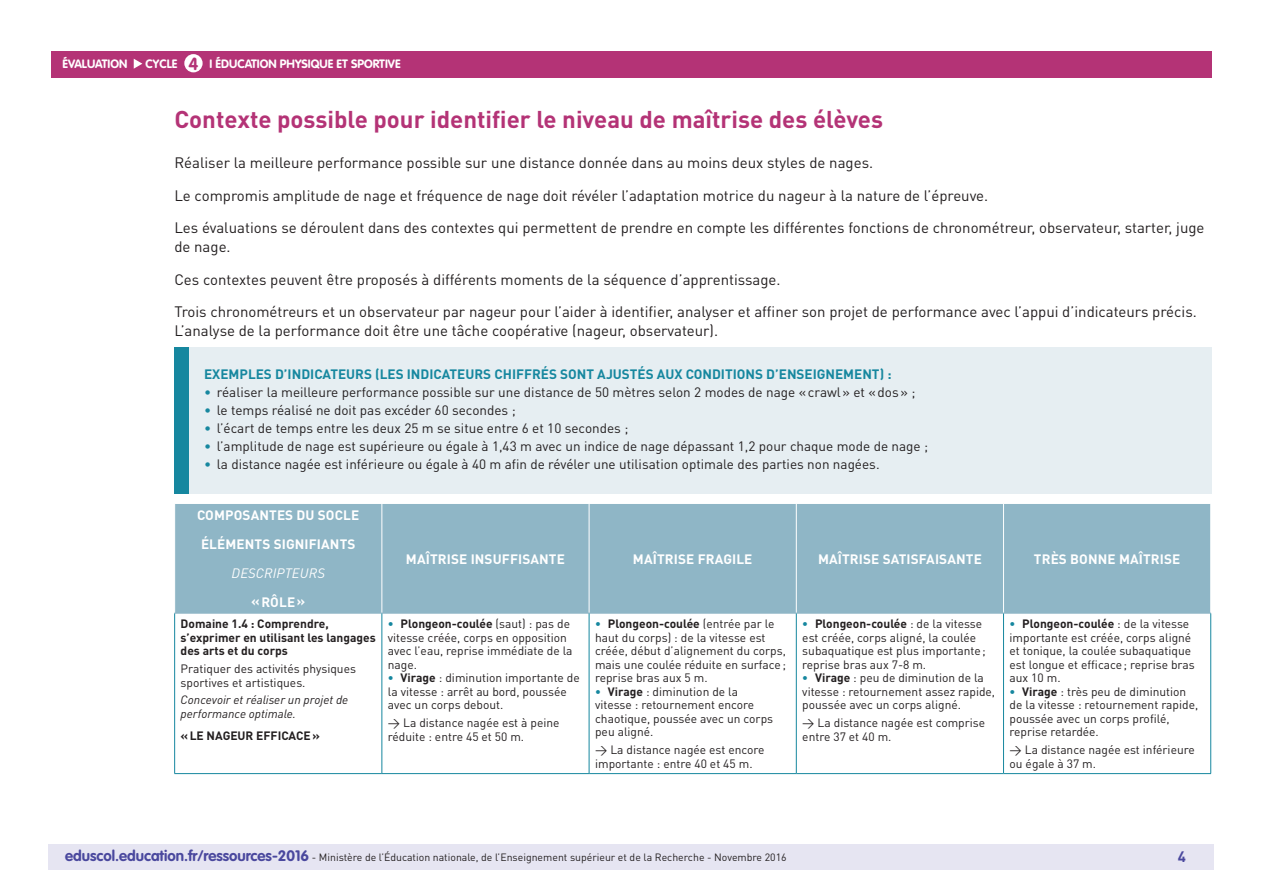
<style>
.page{position:relative;width:1263px;height:893px;background:#fff}
.page>*{position:absolute;margin:0;border:0;box-sizing:border-box;transform-origin:0 0}
._03_Titre_de_niveau{font:700 24px "DIN Pro";color:#b43376}
.t1{font:700 17.25px "VAG Rounded Std";color:#b43376}
._06_Texte_courant{font:15px/19.5px "DIN Pro";color:#231f20}
.t2{font:700 15px "DIN Pro";color:#4a489e}
._08_Liste_à_puces_ni{font:13.5px "DIN Pro";color:#231f20}
.Titre_têtière_tablea{font:700 13.5px "DIN Pro";letter-spacing:.01em;color:#fff}
._15_Titre_encadré{font:700 13.5px "DIN Pro";color:#16879f}
.Titre_têtière_tablea-2{font:italic 13.5px "DIN Pro";letter-spacing:.01em;color:#fff}
._08_Liste_à_puces_ni-2{font:12px/13.5px "DIN Pro";color:#231f20}
.Texte_courant_tablea{font:12px/13.5px "DIN Pro";color:#231f20}
.Texte_gras_noir{font:700 12px/13.5px "DIN Pro";color:#231f20}
.Texte_courant_tablea-2{font:italic 12px/13.5px "DIN Pro";color:#231f20}
.t3{font:700 12px "VAG Rounded Std";color:#fff}
.t4{font:10.5px "DIN Pro";color:#231f20}
.s1{color:#16879f}
.s2{font-weight:700;color:#16879f}
.s3{font-weight:700}
.s4{font-family:"VAG Rounded Std";font-weight:700;font-size:15px;color:#4a489e}
</style>
<div class="page">
<div style="left:49px;top:844px;width:1165px;height:26px;background:#e6e5f2"></div>
<div style="left:51px;top:51px;width:1161px;height:27px;background:#b43376"></div>
<svg style="left:134px;top:59px;width:8px;height:10px"></svg>
<div style="left:184px;top:54px;width:19px;height:18px;background:#fff;border-radius:50%"></div>
<div style="left:175px;top:504px;width:1035px;height:109px;background:#8fb6c6"></div>
<hr style="left:382px;top:504px;width:1px;height:109px;background:#fff">
<hr style="left:589px;top:504px;width:1px;height:109px;background:#fff">
<hr style="left:796px;top:504px;width:1px;height:109px;background:#fff">
<hr style="left:1003px;top:504px;width:1px;height:109px;background:#fff">
<hr style="left:174px;top:613px;width:208px;height:1px;background:#8fb6c6">
<hr style="left:382px;top:613px;width:207px;height:1px;background:#8fb6c6">
<hr style="left:589px;top:613px;width:207px;height:1px;background:#8fb6c6">
<hr style="left:796px;top:613px;width:207px;height:1px;background:#8fb6c6">
<hr style="left:1003px;top:613px;width:208px;height:1px;background:#8fb6c6">
<hr style="left:174px;top:613px;width:1px;height:160px;background:#16879f">
<hr style="left:382px;top:613px;width:1px;height:160px;background:#16879f">
<hr style="left:589px;top:613px;width:1px;height:160px;background:#16879f">
<hr style="left:796px;top:613px;width:1px;height:160px;background:#16879f">
<hr style="left:1003px;top:613px;width:1px;height:160px;background:#16879f">
<hr style="left:1210px;top:613px;width:1px;height:160px;background:#16879f">
<hr style="left:174px;top:773px;width:208px;height:1px;background:#16879f">
<hr style="left:382px;top:773px;width:207px;height:1px;background:#16879f">
<hr style="left:589px;top:773px;width:207px;height:1px;background:#16879f">
<hr style="left:796px;top:773px;width:207px;height:1px;background:#16879f">
<hr style="left:1003px;top:773px;width:208px;height:1px;background:#16879f">
<div style="left:174px;top:347px;width:1038px;height:146px;background:#e6eef2"></div>
<div style="left:174px;top:347px;width:14px;height:146px;background:#16879f"></div>
<p class="t3" style="left:63px;top:57px;width:66px">ÉVALUATION</p>
<p class="t3" style="left:146px;top:57px;width:33px">CYCLE</p>
<p class="t3" style="left:210px;top:57px;width:193px">I ÉDUCATION PHYSIQUE ET SPORTIVE</p>
<h2 class="t1" style="left:189px;top:53px;width:11px">4</h2>
<p class="_03_Titre_de_niveau" style="left:174px;top:103px;width:710px">Contexte possible pour identifier le niveau de maîtrise des élèves</p>
<p class="_06_Texte_courant" style="left:174px;top:153px;width:700px">Réaliser la meilleure performance possible sur une distance donnée dans au moins deux styles de nages.</p>
<p class="_06_Texte_courant" style="left:174px;top:185px;width:815px">Le compromis amplitude de nage et fréquence de nage doit révéler l’adaptation motrice du nageur à la nature de l’épreuve.</p>
<p class="_06_Texte_courant" style="left:174px;top:217px;width:1032px">Les évaluations se déroulent dans des contextes qui permettent de prendre en compte les différentes fonctions de chronométreur, observateur, starter, juge de nage.</p>
<p class="_06_Texte_courant" style="left:174px;top:269px;width:608px">Ces contextes peuvent être proposés à différents moments de la séquence d’apprentissage.</p>
<p class="_06_Texte_courant" style="left:174px;top:301px;width:1024px">Trois chronométreurs et un observateur par nageur pour l’aider à identifier, analyser et affiner son projet de performance avec l’appui d’indicateurs précis.<br>L’analyse de la performance doit être une tâche coopérative (nageur, observateur).</p>
<p class="_15_Titre_encadré" style="left:204px;top:365px;width:689px">EXEMPLES D’INDICATEURS (LES INDICATEURS CHIFFRÉS SONT AJUSTÉS AUX CONDITIONS D’ENSEIGNEMENT) :</p>
<p class="_08_Liste_à_puces_ni" style="left:204px;top:383px;width:713px"><span class="s1">•</span> réaliser la meilleure performance possible sur une distance de 50 mètres selon 2 modes de nage «crawl» et «dos» ;</p>
<p class="_08_Liste_à_puces_ni" style="left:204px;top:401px;width:313px"><span class="s1">•</span> le temps réalisé ne doit pas excéder 60 secondes ;</p>
<p class="_08_Liste_à_puces_ni" style="left:204px;top:419px;width:426px"><span class="s1">•</span> l’écart de temps entre les deux 25 m se situe entre 6 et 10 secondes ;</p>
<p class="_08_Liste_à_puces_ni" style="left:204px;top:437px;width:725px"><span class="s1">•</span> l’amplitude de nage est supérieure ou égale à 1,43 m avec un indice de nage dépassant 1,2 pour chaque mode de nage ;</p>
<p class="_08_Liste_à_puces_ni" style="left:204px;top:455px;width:677px"><span class="s1">•</span> la distance nagée est inférieure ou égale à 40 m afin de révéler une utilisation optimale des parties non nagées.</p>
<p class="Titre_têtière_tablea" style="left:197px;top:506px;width:164px">COMPOSANTES DU SOCLE</p>
<p class="Titre_têtière_tablea" style="left:201px;top:535px;width:156px">ÉLÉMENTS SIGNIFIANTS</p>
<p class="Titre_têtière_tablea-2" style="left:232px;top:565px;width:95px">DESCRIPTEURS</p>
<p class="Titre_têtière_tablea" style="left:251px;top:593px;width:56px">«RÔLE»</p>
<p class="Texte_gras_noir" style="left:181px;top:617px;width:197px">Domaine 1.4 : Comprendre, s’exprimer en utilisant les langages des arts et du corps</p>
<p class="Texte_courant_tablea" style="left:181px;top:662px;width:177px">Pratiquer des activités physiques sportives et artistiques.</p>
<p class="Texte_courant_tablea-2" style="left:181px;top:693px;width:169px">Concevoir et réaliser un projet de performance optimale.</p>
<p class="Texte_gras_noir" style="left:181px;top:728px;width:141px">«LE NAGEUR EFFICACE»</p>
<p class="Titre_têtière_tablea" style="left:406px;top:550px;width:161px">MAÎTRISE INSUFFISANTE</p>
<p class="Titre_têtière_tablea" style="left:633px;top:550px;width:121px">MAÎTRISE FRAGILE</p>
<p class="Titre_têtière_tablea" style="left:818px;top:550px;width:165px">MAÎTRISE SATISFAISANTE</p>
<p class="Titre_têtière_tablea" style="left:1034px;top:550px;width:148px">TRÈS BONNE MAÎTRISE</p>
<p class="_08_Liste_à_puces_ni-2" style="left:388px;top:617px;width:186px"><span class="s2">•</span> <span class="s3">Plongeon-coulée</span> (saut) : pas de vitesse créée, corps en opposition avec l’eau, reprise immédiate de la nage.</p>
<p class="_08_Liste_à_puces_ni-2" style="left:388px;top:671px;width:193px"><span class="s2">•</span> <span class="s3">Virage</span> : diminution importante de la vitesse : arrêt au bord, poussée avec un corps debout.</p>
<p class="Texte_courant_tablea" style="left:388px;top:716px;width:173px">→ La distance nagée est à peine réduite : entre 45 et 50 m.</p>
<p class="_08_Liste_à_puces_ni-2" style="left:595px;top:617px;width:192px"><span class="s2">•</span> <span class="s3">Plongeon-coulée</span> (entrée par le haut du corps) : de la vitesse est créée, début d’alignement du corps, mais une coulée réduite en surface; reprise bras aux 5 m.</p>
<p class="_08_Liste_à_puces_ni-2" style="left:595px;top:684px;width:180px"><span class="s2">•</span> <span class="s3">Virage</span> : diminution de la vitesse : retournement encore chaotique, poussée avec un corps peu aligné.</p>
<p class="Texte_courant_tablea" style="left:595px;top:743px;width:171px">→ La distance nagée est encore importante : entre 40 et 45 m.</p>
<p class="_08_Liste_à_puces_ni-2" style="left:802px;top:617px;width:185px"><span class="s2">•</span> <span class="s3">Plongeon-coulée</span> : de la vitesse est créée, corps aligné, la coulée subaquatique est plus importante; reprise bras aux 7-8 m.</p>
<p class="_08_Liste_à_puces_ni-2" style="left:802px;top:671px;width:194px"><span class="s2">•</span> <span class="s3">Virage</span> : peu de diminution de la vitesse : retournement assez rapide, poussée avec un corps aligné.</p>
<p class="Texte_courant_tablea" style="left:802px;top:716px;width:184px">→ La distance nagée est comprise entre 37 et 40 m.</p>
<p class="_08_Liste_à_puces_ni-2" style="left:1009px;top:617px;width:187px"><span class="s2">•</span> <span class="s3">Plongeon-coulée</span> : de la vitesse importante est créée, corps aligné et tonique, la coulée subaquatique est longue et efficace; reprise bras aux 10 m.</p>
<p class="_08_Liste_à_puces_ni-2" style="left:1009px;top:684px;width:190px"><span class="s2">•</span> <span class="s3">Virage</span> : très peu de diminution de la vitesse : retournement rapide, poussée avec un corps profilé, reprise retardée.</p>
<p class="Texte_courant_tablea" style="left:1009px;top:743px;width:187px">→ La distance nagée est inférieure ou égale à 37 m.</p>
<p class="t4" style="left:65px;top:850px;width:723px"><span class="s4">eduscol.education.fr/ressources-2016</span> - Ministère de l’Éducation nationale, de l’Enseignement supérieur et de la Recherche - Novembre 2016</p>
<p class="t2" style="left:1178px;top:846px;width:10px">4</p>
</div>
